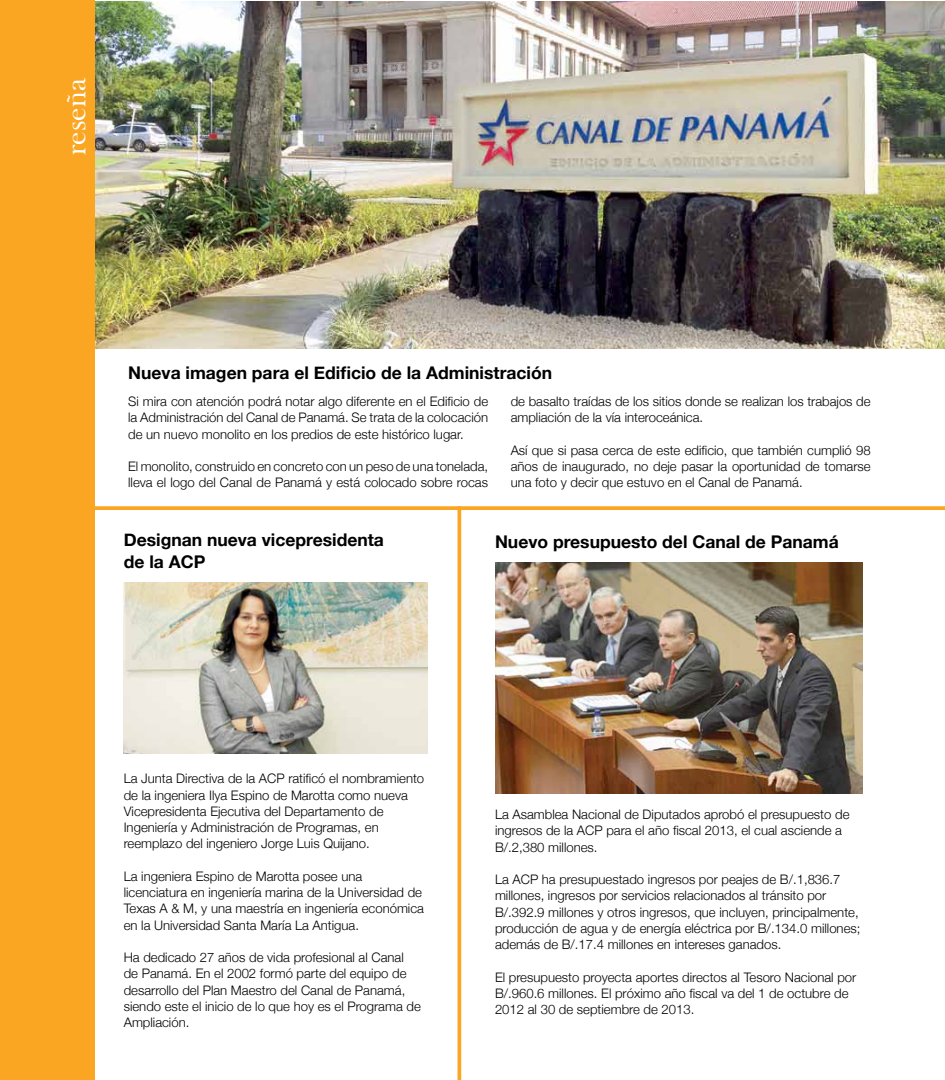
<style>
.page{position:relative;width:945px;height:1080px;background:#fff}
.page>*{position:absolute;margin:0;border:0;box-sizing:border-box;transform-origin:0 0}
.t1{font:30px "Bask Old Face";color:#fff}
.t2{font:700 17.5px/22.5px "Helvetica Neue";color:#000}
.t3{font:300 13.12px/16.2px "Helvetica Neue";color:#000}
</style>
<div class="page">
<img style="left:95px;top:1px;width:850px;height:348px">
<div style="left:0;top:0;width:95px;height:1080px;background:#faa622"></div>
<svg style="left:95px;top:506px;width:850px;height:4px;background:#faab2f"></svg>
<hr style="left:458px;top:506px;width:3px;height:574px;background:#faa622">
<img style="left:495px;top:562px;width:367px;height:232px">
<img style="left:124px;top:582px;width:304px;height:172px">
<h1 class="t1" style="left:59px;top:155px;width:78px;rotate:-90deg">reseña</h1>
<h2 class="t2" style="left:128px;top:362px;width:426px">Nueva imagen para el Edificio de la Administración</h2>
<p class="t3" style="left:128px;top:393px;width:361px;text-align:justify">Si mira con atención podrá notar algo diferente en el Edificio de la Administración del Canal de Panamá. Se trata de la colocación de un nuevo monolito en los predios de este histórico lugar.</p>
<p class="t3" style="left:128px;top:458px;width:361px">El monolito, construido en concreto con un peso de una tonelada, lleva el logo del Canal de Panamá y está colocado sobre rocas</p>
<p class="t3" style="left:511px;top:393px;width:361px">de basalto traídas de los sitios donde se realizan los trabajos de ampliación de la vía interoceánica.</p>
<p class="t3" style="left:511px;top:442px;width:362px;text-align:justify">Así que si pasa cerca de este edificio, que también cumplió 98 años de inaugurado, no deje pasar la oportunidad de tomarse una foto y decir que estuvo en el Canal de Panamá.</p>
<h2 class="t2" style="left:124px;top:528px;width:262px">Designan nueva vicepresidenta de la ACP</h2>
<h2 class="t2" style="left:495px;top:530px;width:345px">Nuevo presupuesto del Canal de Panamá</h2>
<p class="t3" style="left:124px;top:770px;width:302px">La Junta Directiva de la ACP ratificó el nombramiento de la ingeniera Ilya Espino de Marotta como nueva Vicepresidenta Ejecutiva del Departamento de Ingeniería y Administración de Programas, en reemplazo del ingeniero Jorge Luis Quijano.</p>
<p class="t3" style="left:124px;top:868px;width:302px">La ingeniera Espino de Marotta posee una licenciatura en ingeniería marina de la Universidad de Texas A &amp; M, y una maestría en ingeniería económica en la Universidad Santa María La Antigua.</p>
<p class="t3" style="left:124px;top:949px;width:299px">Ha dedicado 27 años de vida profesional al Canal de Panamá. En el 2002 formó parte del equipo de desarrollo del Plan Maestro del Canal de Panamá, siendo este el inicio de lo que hoy es el Programa de Ampliación.</p>
<p class="t3" style="left:495px;top:806px;width:356px">La Asamblea Nacional de Diputados aprobó el presupuesto de ingresos de la ACP para el año fiscal 2013, el cual asciende a<br>B/.2,380 millones.</p>
<p class="t3" style="left:495px;top:871px;width:367px">La ACP ha presupuestado ingresos por peajes de B/.1,836.7 millones, ingresos por servicios relacionados al tránsito por B/.392.9 millones y otros ingresos, que incluyen, principalmente, producción de agua y de energía eléctrica por B/.134.0 millones; además de B/.17.4 millones en intereses ganados.</p>
<p class="t3" style="left:495px;top:968px;width:363px">El presupuesto proyecta aportes directos al Tesoro Nacional por<br>B/.960.6 millones. El próximo año fiscal va del 1 de octubre de<br>2012 al 30 de septiembre de 2013.</p>
</div>
